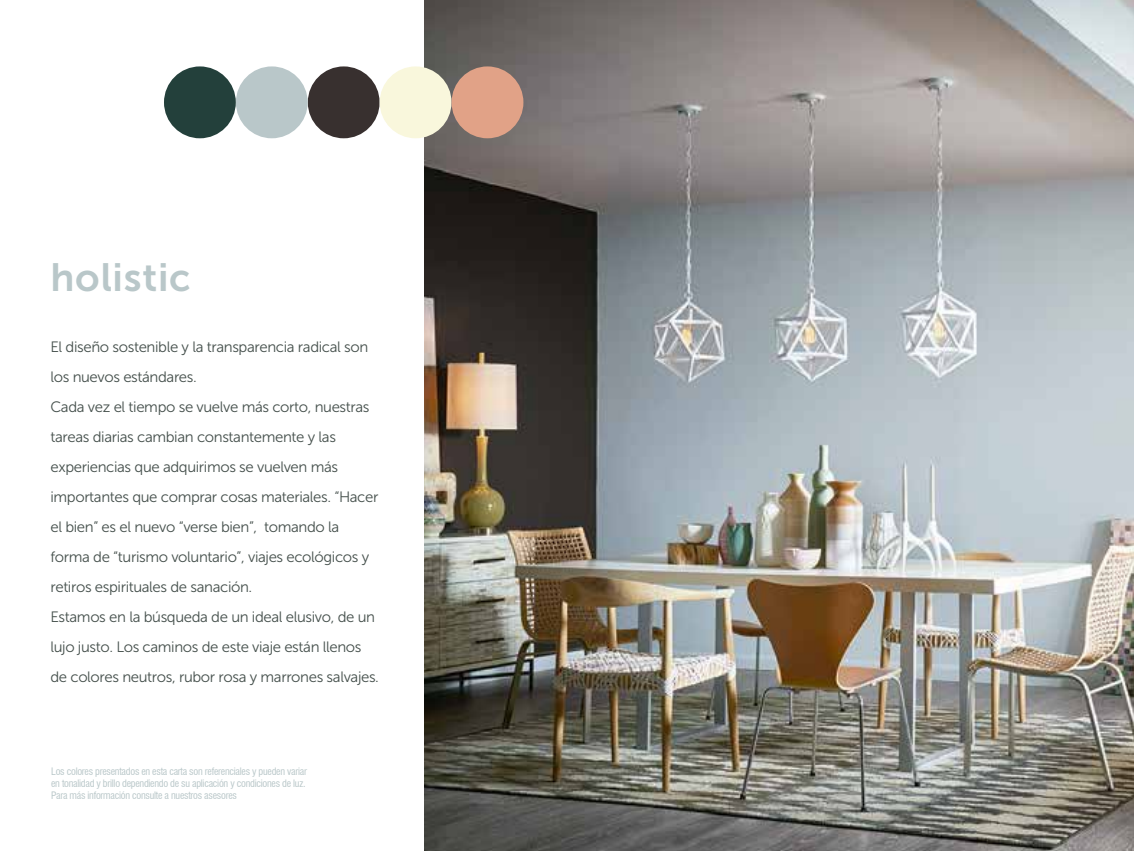
<style>
.page{position:relative;width:1134px;height:851px;background:#fff}
.page>*{position:absolute;margin:0;border:0;box-sizing:border-box;transform-origin:0 0}
.t1{font:39.2px "Museo Sans 700";letter-spacing:.02em;color:#b9c7c9}
.t2{font:15px/30px "Museo Sans 300";letter-spacing:-.025em;color:#444f4b}
.t3{font:condensed 10px/12px "Swiss 721 BT";letter-spacing:-.025em;color:#b9c7c9}
</style>
<div class="page">
<img style="left:425px;top:0;width:709px;height:850px">
<div style="left:308px;top:66px;width:72px;height:72px;background:#38302f;border-radius:50%"></div>
<div style="left:380px;top:66px;width:71px;height:72px;background:#f9f7dc;border-radius:50%"></div>
<div style="left:452px;top:66px;width:71px;height:72px;background:#e1a287;border-radius:50%"></div>
<div style="left:236px;top:66px;width:72px;height:72px;background:#b9c7c9;border-radius:50%"></div>
<div style="left:164px;top:66px;width:72px;height:72px;background:#23403b;border-radius:50%"></div>
<h1 class="t1" style="left:50px;top:256px;width:142px">holistic</h1>
<p class="t2" style="left:50px;top:332px;width:330px">El diseño sostenible y la transparencia radical son los nuevos estándares.<br>Cada vez el tiempo se vuelve más corto, nuestras tareas diarias cambian constantemente y las experiencias que adquirimos se vuelven más importantes que comprar cosas materiales. “Hacer el bien” es el nuevo “verse bien”, tomando la forma de “turismo voluntario”, viajes ecológicos y retiros espirituales de sanación.<br>Estamos en la búsqueda de un ideal elusivo, de un lujo justo. Los caminos de este viaje están llenos de colores neutros, rubor rosa y marrones salvajes.</p>
<p class="t3" style="left:51px;top:765px;width:257px">Los colores presentados en esta carta son referenciales y pueden variar en tonalidad y brillo dependiendo de su aplicación y condiciones de luz.<br>Para más información consulte a nuestros asesores</p>
</div>
